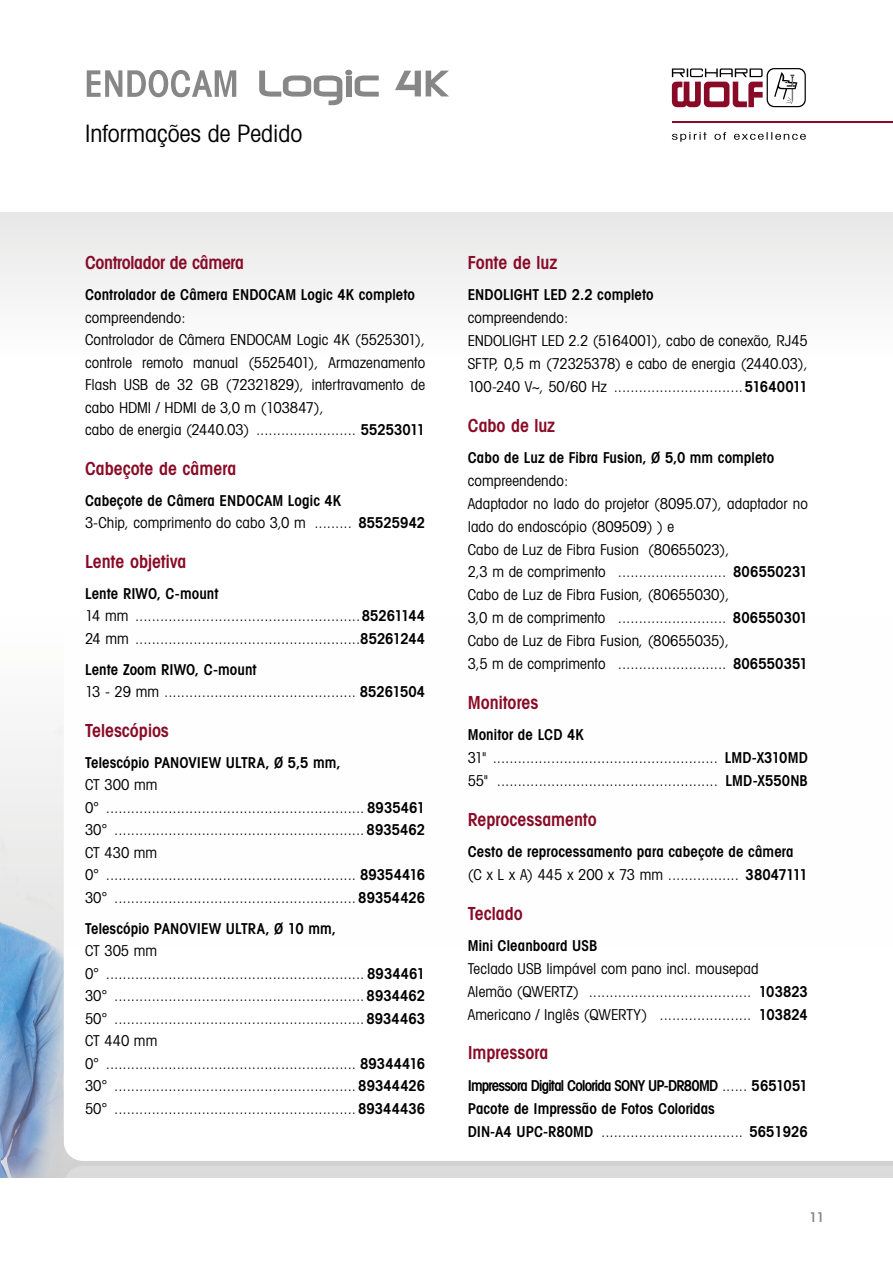
<style>
.page{position:relative;width:893px;height:1263px;background:#fff}
.page>*{position:absolute;margin:0;border:0;box-sizing:border-box;transform-origin:0 0}
.t1{font:condensed 24px "Avant Garde";color:#000}
.t2{font:600 condensed 18px "Avant Garde";letter-spacing:-.005em;color:#880a26}
.t3{font:condensed 15px/22.5px "Avant Garde";color:#000}
.t4{font:600 condensed 15px/22.5px "Avant Garde";letter-spacing:.005em;color:#000}
.t5{font:600 condensed 15px/22.8px "Avant Garde";letter-spacing:-.05em;color:#000}
.t6{font:600 condensed 13.5px "Avant Garde";color:#878787}
.s1{font-weight:600}
.s2{font-weight:400}
</style>
<div class="page">
<div style="left:0;top:213px;width:893px;height:148px;background:#f3f3f3"></div>
<svg style="left:672px;top:132px;width:134px;height:10px"></svg>
<svg style="left:672px;top:68px;width:134px;height:39px"></svg>
<hr style="left:672px;top:121px;width:221px;height:2px;background:#880a26">
<svg style="left:87px;top:70px;width:149px;height:27px"></svg>
<svg style="left:259px;top:70px;width:120px;height:35px"></svg>
<svg style="left:395px;top:71px;width:54px;height:25px"></svg>
<img style="left:0;top:724px;width:120px;height:454px">
<svg style="left:64px;top:724px;width:56px;height:437px"></svg>
<div style="left:64px;top:1166px;width:829px;height:12px;background:#dbdbdb"></div>
<img style="left:0;top:212px;width:28px;height:149px">
<h1 class="t1" style="left:85px;top:118px;width:219px">Informações de Pedido</h1>
<p class="t2" style="left:85px;top:252px;width:161px">Controlador de câmera</p>
<p class="t4" style="left:85px;top:283px;width:332px">Controlador de Câmera ENDOCAM Logic 4K completo</p>
<p class="t3" style="left:85px;top:306px;width:342px">compreendendo:<br>Controlador de Câmera ENDOCAM Logic 4K (5525301), controle remoto manual (5525401), Armazenamento Flash USB de 32 GB (72321829), intertravamento de cabo HDMI / HDMI de 3,0 m (103847),<br>cabo de energia (2440.03) ........................ <span class="s1">55253011</span></p>
<p class="t2" style="left:85px;top:457px;width:153px">Cabeçote de câmera</p>
<p class="t4" style="left:85px;top:489px;width:342px">Cabeçote de Câmera ENDOCAM Logic 4K<br><span class="s2">3-Chip, comprimento do cabo 3,0 m .........</span> 85525942</p>
<p class="t2" style="left:85px;top:550px;width:103px">Lente objetiva</p>
<p class="t3" style="left:85px;top:582px;width:342px"><span class="s1">Lente RIWO, C-mount<br></span>14 mm ......................................................<span class="s1">85261144<br></span>24 mm ......................................................<span class="s1">85261244</span></p>
<p class="t3" style="left:85px;top:658px;width:342px"><span class="s1">Lente Zoom RIWO, C-mount<br></span>13 - 29 mm .............................................. <span class="s1">85261504</span></p>
<p class="t2" style="left:85px;top:719px;width:85px">Telescópios</p>
<p class="t4" style="left:85px;top:751px;width:257px">Telescópio PANOVIEW ULTRA, Ø 5,5 mm,</p>
<p class="t3" style="left:85px;top:773px;width:342px">CT 300 mm<br>0° .............................................................. <span class="s1">8935461<br></span>30° ............................................................ <span class="s1">8935462<br></span>CT 430 mm<br>0° ............................................................ <span class="s1">89354416<br></span>30° .......................................................... <span class="s1">89354426</span></p>
<p class="t4" style="left:85px;top:917px;width:252px">Telescópio PANOVIEW ULTRA, Ø 10 mm,</p>
<p class="t3" style="left:85px;top:939px;width:342px">CT 305 mm<br>0° .............................................................. <span class="s1">8934461<br></span>30° ............................................................ <span class="s1">8934462<br></span>50° ............................................................<span class="s1">8934463<br></span>CT 440 mm<br>0° ............................................................ <span class="s1">89344416<br></span>30° .......................................................... <span class="s1">89344426<br></span>50° ..........................................................<span class="s1">89344436</span></p>
<p class="t2" style="left:468px;top:252px;width:91px">Fonte de luz</p>
<p class="t4" style="left:468px;top:284px;width:187px">ENDOLIGHT LED 2.2 completo</p>
<p class="t3" style="left:468px;top:306px;width:342px">compreendendo:<br>ENDOLIGHT LED 2.2 (5164001), cabo de conexão, RJ45<br>SFTP, 0,5 m (72325378) e cabo de energia (2440.03), 100-240 V~, 50/60 Hz ...............................<span class="s1">51640011</span></p>
<p class="t2" style="left:468px;top:414px;width:89px">Cabo de luz</p>
<p class="t4" style="left:468px;top:446px;width:308px">Cabo de Luz de Fibra Fusion, Ø 5,0 mm completo</p>
<p class="t3" style="left:468px;top:469px;width:342px">compreendendo:<br>Adaptador no lado do projetor (8095.07), adaptador no lado do endoscópio (809509) ) e<br>Cabo de Luz de Fibra Fusion (80655023),<br>2,3 m de comprimento .......................... <span class="s1">806550231<br></span>Cabo de Luz de Fibra Fusion, (80655030),<br>3,0 m de comprimento .......................... <span class="s1">806550301<br></span>Cabo de Luz de Fibra Fusion, (80655035),<br>3,5 m de comprimento .......................... <span class="s1">806550351</span></p>
<p class="t2" style="left:468px;top:691px;width:72px">Monitores</p>
<p class="t3" style="left:468px;top:723px;width:342px"><span class="s1">Monitor de LCD 4K<br></span>31" ...................................................... <span class="s1">LMD-X310MD<br></span>55" ..................................................... <span class="s1">LMD-X550NB</span></p>
<p class="t2" style="left:468px;top:808px;width:131px">Reprocessamento</p>
<p class="t4" style="left:468px;top:840px;width:342px">Cesto de reprocessamento para cabeçote de câmera <span class="s2">(C x L x A) 445 x 200 x 73 mm .................</span> 38047111</p>
<p class="t2" style="left:468px;top:902px;width:57px">Teclado</p>
<p class="t4" style="left:468px;top:934px;width:131px">Mini Cleanboard USB</p>
<p class="t3" style="left:468px;top:957px;width:342px">Teclado USB limpável com pano incl. mousepad<br>Alemão (QWERTZ) ....................................... <span class="s1">103823<br></span>Americano / Inglês (QWERTY) ...................... <span class="s1">103824</span></p>
<p class="t2" style="left:468px;top:1042px;width:82px">Impressora</p>
<p class="t5" style="left:468px;top:1074px;width:342px">Impressora Digital Colorida SONY UP-DR80MD <span class="s2">......</span> 5651051<br>Pacote de Impressão de Fotos Coloridas<br>DIN-A4 UPC-R80MD <span class="s2">..................................</span> 5651926</p>
<p class="t6" style="left:809px;top:1209px;width:17px">11</p>
</div>
